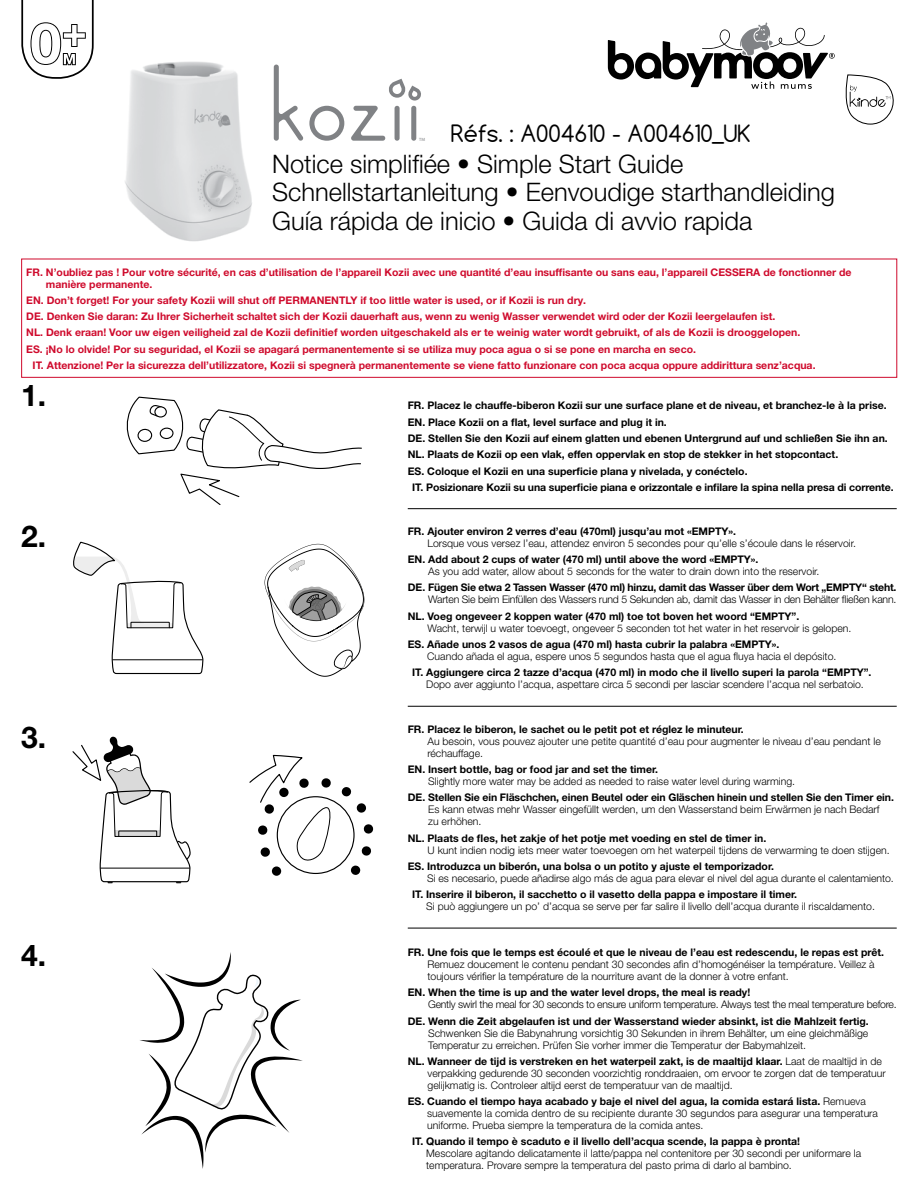
<style>
.page{position:relative;width:918px;height:1191px;background:#fff}
.page>*{position:absolute;margin:0;border:0;box-sizing:border-box;transform-origin:0 0}
.t1{font:700 30px "Helvetica Neue LT Pro";color:#000}
.t2{font:300 25.5px/28.5px "Helvetica Neue LT Pro";color:#000}
.t3{font:22.5px "Comfortaa";color:#000}
.t4{font:300 10.5px/12px "Helvetica Neue LT Pro";color:#000}
.t5{font:700 10.5px "Helvetica Neue LT Pro";color:#000}
.t6{font:700 10.5px/16.2px "Helvetica Neue LT Pro";color:#cf0a2c}
.t7{font:300 10.5px "Helvetica Neue LT Pro";letter-spacing:-.025em;color:#000}
.t8{font:300 10.5px "Helvetica Neue LT Pro";letter-spacing:-.02em;color:#000}
.t9{font:700 10.5px "Helvetica Neue LT Pro";letter-spacing:-.02em;color:#000}
.t10{font:4.5px "Caviar Dreams";color:#808285}
.s1{font-weight:700}
</style>
<div class="page">
<img style="left:125px;top:61px;width:127px;height:181px">
<div style="left:21px;top:259px;width:876px;height:119px;border:1px solid #cf0a2c"></div>
<svg style="left:608px;top:23px;width:227px;height:66px"></svg>
<svg style="left:845px;top:74px;width:49px;height:51px"></svg>
<div style="left:272px;top:866px;width:9px;height:9px;background:#000;border-radius:50%"></div>
<svg style="left:341px;top:787px;width:11px;height:9px"></svg>
<svg style="left:356px;top:803px;width:10px;height:10px"></svg>
<svg style="left:363px;top:824px;width:11px;height:10px"></svg>
<svg style="left:361px;top:846px;width:10px;height:10px"></svg>
<div style="left:351px;top:865px;width:9px;height:10px;background:#000;border-radius:50%"></div>
<svg style="left:249px;top:754px;width:86px;height:108px"></svg>
<svg style="left:72px;top:736px;width:119px;height:148px"></svg>
<hr style="left:408px;top:927px;width:489px;height:1px;background:#000">
<svg style="left:73px;top:542px;width:131px;height:132px"></svg>
<svg style="left:264px;top:544px;width:100px;height:133px"></svg>
<hr style="left:408px;top:706px;width:489px;height:1px;background:#000">
<svg style="left:126px;top:396px;width:236px;height:109px"></svg>
<div style="left:155px;top:407px;width:11px;height:10px;background:#fff;border-radius:50%"></div>
<div style="left:154px;top:406px;width:13px;height:11px;border:1px solid #000;border-radius:50%"></div>
<hr style="left:408px;top:508px;width:489px;height:1px;background:#000">
<svg style="left:140px;top:952px;width:163px;height:217px"></svg>
<svg style="left:21px;top:0;width:73px;height:79px"></svg>
<svg style="left:274px;top:65px;width:70px;height:76px"></svg>
<svg style="left:351px;top:79px;width:70px;height:62px"></svg>
<p class="t10" style="left:419px;top:136px;width:7px">TM</p>
<h3 class="t3" style="left:451px;top:119px;width:301px">Réfs. : A004610 - A004610_UK</h3>
<h2 class="t2" style="left:272px;top:149px;width:564px">Notice simplifiée • Simple Start Guide<br>Schnellstartanleitung • Eenvoudige starthandleiding<br>Guía rápida de inicio • Guida di avvio rapida</h2>
<p class="t6" style="left:46px;top:265px;width:807px;line-height:12px;text-indent:-20px">FR. N’oubliez pas ! Pour votre sécurité, en cas d’utilisation de l’appareil Kozii avec une quantité d’eau insuffisante ou sans eau, l’appareil cessera de fonctionner de manière permanente.</p>
<p class="t6" style="left:26px;top:292px;width:776px">EN. Don’t forget! For your safety Kozii will shut off per manently if too little water is used, or if Kozii is run dry.<br>DE. Denken Sie daran: Zu Ihrer Sicherheit schaltet sich der Kozii dauerhaft aus, wenn zu wenig Wasser verwendet wird oder der Kozii leergelaufen ist.<br>NL. Denk eraan! Voor uw eigen veiligheid zal de Kozii definitief worden uitgeschakeld als er te weinig water wordt gebruikt, of als de Kozii is drooggelopen.<br>ES. ¡No lo olvide! Por su seguridad, el Kozii se apagará permanentemente si se utiliza muy poca agua o si se pone en marcha en seco.</p>
<p class="t6" style="left:33px;top:357px;width:784px">IT. Attenzione! Per la sicurezza dell’utilizzatore, Kozii si spegnerà permanentemente se viene fatto funzionare con poca acqua oppure addirittura senz’acqua.</p>
<h1 class="t1" style="left:21px;top:377px;width:27px">1.</h1>
<p class="t5" style="left:408px;top:399px;width:480px">FR. Placez le chauffe-biberon Kozii sur une surface plane et de niveau, et branchez-le à la prise.</p>
<p class="t5" style="left:408px;top:415px;width:261px">EN. Place Kozii on a flat, level surface and plug it in.</p>
<p class="t5" style="left:408px;top:431px;width:482px">DE. Stellen Sie den Kozii auf einem glatten und ebenen Untergrund auf und schließen Sie ihn an.</p>
<p class="t5" style="left:408px;top:448px;width:432px">NL. Plaats de Kozii op een vlak, effen oppervlak en stop de stekker in het stopcontact.</p>
<p class="t5" style="left:408px;top:464px;width:341px">ES. Coloque el Kozii en una superficie plana y nivelada, y conéctelo.</p>
<p class="t5" style="left:412px;top:480px;width:483px">IT. Posizionare Kozii su una superficie piana e orizzontale e infilare la spina nella presa di corrente.</p>
<h1 class="t1" style="left:21px;top:517px;width:27px">2.</h1>
<p class="t5" style="left:408px;top:524px;width:330px">FR. Ajouter environ 2 verres d’eau (470ml) jusqu’au mot «EM PTY».</p>
<p class="t4" style="left:427px;top:537px;width:430px">Lorsque vous versez l’eau, attendez environ 5 secondes pour qu’elle s’écoule dans le réservoir.</p>
<p class="t5" style="left:408px;top:553px;width:352px">EN. Add about 2 cups of water (470 ml) until above the word «EM PTY».</p>
<p class="t4" style="left:428px;top:565px;width:393px">As you add water, allow about 5 seconds for the water to drain down into the reservoir.</p>
<p class="t9" style="left:408px;top:581px;width:490px">DE. Fügen Sie etwa 2 Tassen Wasser (470 ml) hinzu, damit das Wasser über dem Wort „EM PTY“ steht.</p>
<p class="t8" style="left:428px;top:593px;width:470px">Warten Sie beim Einfüllen des Wassers rund 5 Sekunden ab, damit das Wasser in den Behälter fließen kann.</p>
<p class="t5" style="left:408px;top:609px;width:393px">NL. Voeg ongeveer 2 koppen water (470 ml) toe tot boven het woord “EM PTY”.</p>
<p class="t4" style="left:428px;top:622px;width:425px">Wacht, terwijl u water toevoegt, ongeveer 5 seconden tot het water in het reservoir is gelopen.</p>
<p class="t5" style="left:408px;top:637px;width:373px">ES. Añade unos 2 vasos de agua (470 ml) hasta cubrir la palabra «EM PTY».</p>
<p class="t4" style="left:427px;top:650px;width:411px">Cuando añada el agua, espere unos 5 segundos hasta que el agua fluya hacia el depósito.</p>
<p class="t5" style="left:412px;top:666px;width:461px">IT. Aggiungere circa 2 tazze d’acqua (470 ml) in modo che il livello superi la parola “EM PTY”.</p>
<p class="t4" style="left:426px;top:678px;width:439px">Dopo aver aggiunto l’acqua, aspettare circa 5 secondi per lasciar scendere l’acqua nel serbatoio.</p>
<h1 class="t1" style="left:21px;top:719px;width:27px">3.</h1>
<p class="t5" style="left:408px;top:722px;width:338px">FR. Placez le biberon, le sachet ou le petit pot et réglez le minuteur.</p>
<p class="t4" style="left:427px;top:735px;width:455px">Au besoin, vous pouvez ajouter une petite quantité d’eau pour augmenter le niveau d’eau pendant le réchauffage.</p>
<p class="t5" style="left:408px;top:762px;width:252px">EN. Insert bottle, bag or food jar and set the timer.</p>
<p class="t4" style="left:428px;top:775px;width:369px">Slightly more water may be added as needed to raise water level during warming.</p>
<p class="t5" style="left:408px;top:791px;width:488px">DE. Stellen Sie ein Fläschchen, einen Beutel oder ein Gläschen hinein und stellen Sie den Timer ein.</p>
<p class="t4" style="left:428px;top:803px;width:453px">Es kann etwas mehr Wasser eingefüllt werden, um den Wasserstand beim Erwärmen je nach Bedarf zu erhöhen.</p>
<p class="t5" style="left:408px;top:831px;width:360px">NL. Plaats de fles, het zakje of het potje met voeding en stel de timer in.</p>
<p class="t4" style="left:428px;top:843px;width:464px">U kunt indien nodig iets meer water toevoegen om het waterpeil tijdens de verwarming te doen stijgen.</p>
<p class="t5" style="left:408px;top:859px;width:368px">ES. Introduzca un biberón, una bolsa o un potito y ajuste el temporizador.</p>
<p class="t4" style="left:427px;top:872px;width:468px">Si es necesario, puede añadirse algo más de agua para elevar el nivel del agua durante el calentamiento.</p>
<p class="t5" style="left:412px;top:887px;width:387px">IT. Inserire il biberon, il sacchetto o il vasetto della pappa e impostare il timer.</p>
<p class="t4" style="left:426px;top:900px;width:450px">Si può aggiungere un po’ d’acqua se serve per far salire il livello dell’acqua durante il riscaldamento.</p>
<h1 class="t1" style="left:21px;top:936px;width:27px">4.</h1>
<p class="t5" style="left:408px;top:945px;width:478px">FR. Une fois que le temps est écoulé et que le niveau de l’eau est redescendu, le repas est prêt.</p>
<p class="t4" style="left:427px;top:958px;width:449px">Remuez doucement le contenu pendant 30 secondes afin d’homogénéiser la température. Veillez à toujours vérifier la température de la nourriture avant de la donner à votre enfant.</p>
<p class="t5" style="left:408px;top:986px;width:344px">EN. When the time is up and the water level drops, the meal is ready!</p>
<p class="t7" style="left:428px;top:998px;width:470px">Gently swirl the meal for 30 seconds to ensure uniform temperature. Always test the meal temperature before.</p>
<p class="t5" style="left:408px;top:1014px;width:463px">DE. Wenn die Zeit abgelaufen ist und der Wasserstand wieder absinkt, ist die Mahlzeit fertig.</p>
<p class="t4" style="left:428px;top:1026px;width:442px">Schwenken Sie die Babynahrung vorsichtig 30 Sekunden in ihrem Behälter, um eine gleichmäßige<br>Temperatur zu erreichen. Prüfen Sie vorher immer die Temperatur der Babymahlzeit.</p>
<p class="t4" style="left:428px;top:1055px;width:460px;text-indent:-20px"><span class="s1">NL. Wanneer de tijd is verstreken en het waterpeil zakt, is de maaltijd klaar.</span> Laat de maaltijd in de verpakking gedurende 30 seconden voorzichtig ronddraaien, om ervoor te zorgen dat de temperatuur gelijkmatig is. Controleer altijd eerst de temperatuur van de maaltijd.</p>
<p class="t4" style="left:427px;top:1095px;width:452px;text-indent:-19px"><span class="s1">ES. Cuando el tiempo haya acabado y baje el nivel del agua, la comida estará lista.</span> Remueva suavemente la comida dentro de su recipiente durante 30 segundos para asegurar una temperatura uniforme. Prueba siempre la temperatura de la comida antes.</p>
<p class="t5" style="left:412px;top:1135px;width:390px">IT. Quando il tempo è scaduto e il livello dell’acqua scende, la pappa è pronta!</p>
<p class="t4" style="left:426px;top:1147px;width:436px">Mescolare agitando delicatamente il latte/pappa nel contenitore per 30 secondi per uniformare la temperatura. Provare sempre la temperatura del pasto prima di darlo al bambino.</p>
</div>
